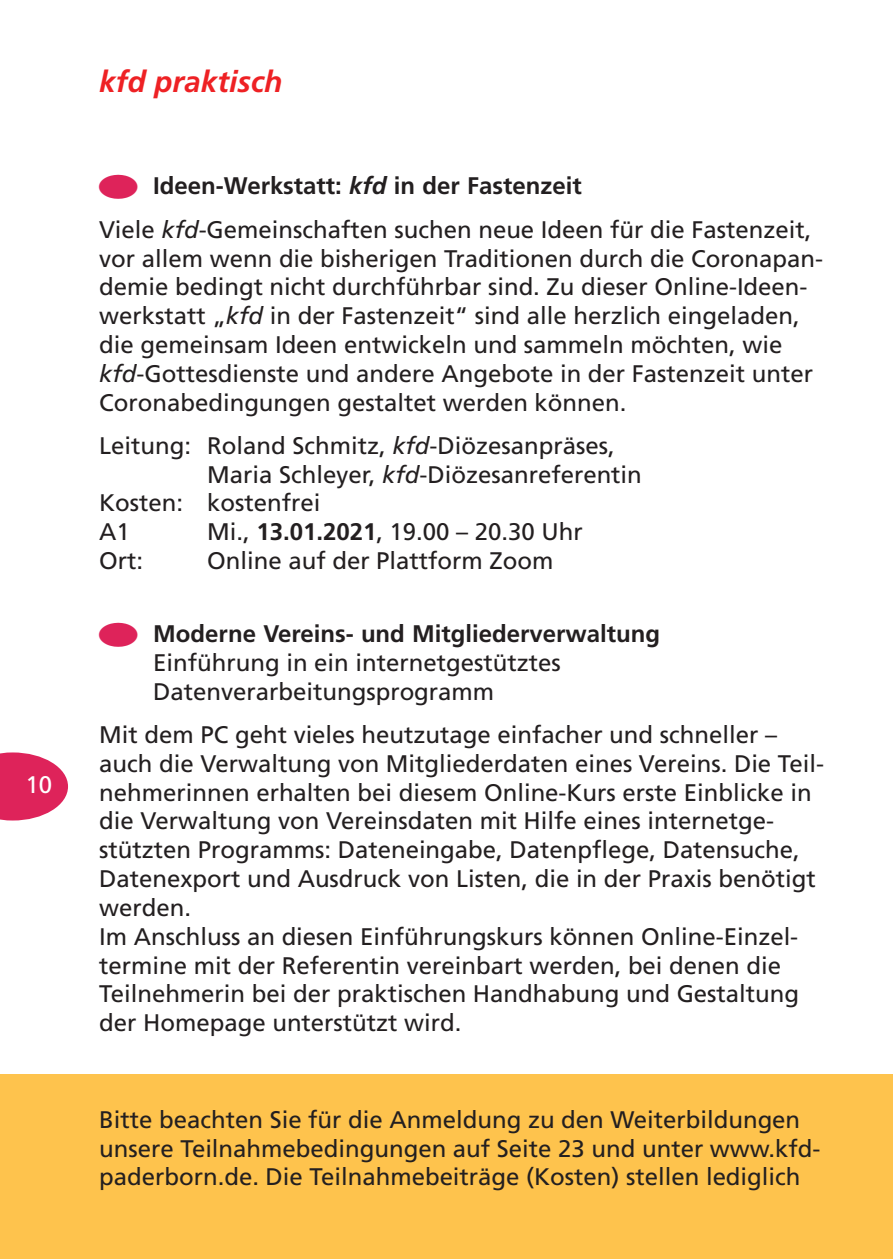
<style>
.page{position:relative;width:893px;height:1259px;background:#fff}
.page>*{position:absolute;margin:0;border:0;box-sizing:border-box;transform-origin:0 0}
.t1{font:italic 700 30px "Frutiger";color:#ee2124}
.t2{font:24px/28.8px "Frutiger";color:#231f20}
.t3{font:24px "Frutiger";color:#fff}
.s1{color:#de235a}
.s2{font-weight:700}
.s3{font-weight:700;font-style:italic}
.s4{font-style:italic}
</style>
<div class="page">
<svg style="left:0;top:752px;width:68px;height:68px"></svg>
<div style="left:0;top:1074px;width:893px;height:185px;background:#fec34d"></div>
<p class="t3" style="left:26px;top:775px;width:28px">10</p>
<p class="t1" style="left:99px;top:70px;width:185px">kfd praktisch</p>
<p class="t2" style="left:99px;top:166px;width:714px;line-height:43.2px"><span class="s1">■</span> <span class="s2">Ideen-Werkstatt:</span> <span class="s3">kfd</span> <span class="s2">in der Fastenzeit<br></span>Viele <span class="s4">kfd</span>-Gemeinschaften suchen neue Ideen für die Fastenzeit,</p>
<p class="t2" style="left:99px;top:246px;width:725px">vor allem wenn die bisherigen Traditionen durch die Coronapan&shy;demie bedingt nicht durchführbar sind. Zu dieser Online-Ideen&shy;werkstatt „<span class="s4">kfd</span> in der Fastenzeit“ sind alle herzlich eingeladen, die gemeinsam Ideen entwickeln und sammeln möchten, wie <span class="s4">kfd</span>-Gottesdienste und andere Angebote in der Fastenzeit unter Coronabedingungen gestaltet werden können.</p>
<p class="t2" style="left:99px;top:433px;width:517px">Leitung: Roland Schmitz, <span class="s4">kfd</span>-Diözesanpräses,</p>
<p class="t2" style="left:207px;top:462px;width:436px">Maria Schleyer, <span class="s4">kfd</span>-Diözesanreferentin</p>
<p class="t2" style="left:99px;top:490px;width:223px">Kosten: kostenfrei</p>
<p class="t2" style="left:99px;top:519px;width:32px">A1</p>
<p class="t2" style="left:207px;top:519px;width:377px">Mi., <span class="s2">13.01.2021</span>, 19.00 – 20.30 Uhr</p>
<p class="t2" style="left:99px;top:548px;width:45px">Ort:</p>
<p class="t2" style="left:207px;top:548px;width:348px">Online auf der Plattform Zoom</p>
<p class="t2" style="left:153px;top:621px;width:508px;text-indent:-54px"><span class="s1">■</span> <span class="s2">Moderne Vereins- und Mitgliederverwaltung<br></span>Einführung in ein internetgestütztes<br>Datenverarbeitungsprogramm</p>
<p class="t2" style="left:99px;top:722px;width:726px">Mit dem PC geht vieles heutzutage einfacher und schneller – auch die Verwaltung von Mitgliederdaten eines Vereins. Die Teil&shy;nehmerinnen erhalten bei diesem Online-Kurs erste Einblicke in die Verwaltung von Vereinsdaten mit Hilfe eines internetge&shy;stützten Programms: Dateneingabe, Datenpflege, Datensuche, Datenexport und Ausdruck von Listen, die in der Praxis benötigt werden.<br>Im Anschluss an diesen Einführungskurs können Online-Einzel&shy;termine mit der Referentin vereinbart werden, bei denen die Teilnehmerin bei der praktischen Handhabung und Gestaltung der Homepage unterstützt wird.</p>
<p class="t2" style="left:99px;top:1107px;width:723px">Bitte beachten Sie für die Anmeldung zu den Weiterbildungen unsere Teilnahmebedingungen auf Seite 23 und unter www.kfd&shy;paderborn.de. Die Teilnahmebeiträge (Kosten) stellen lediglich</p>
</div>
